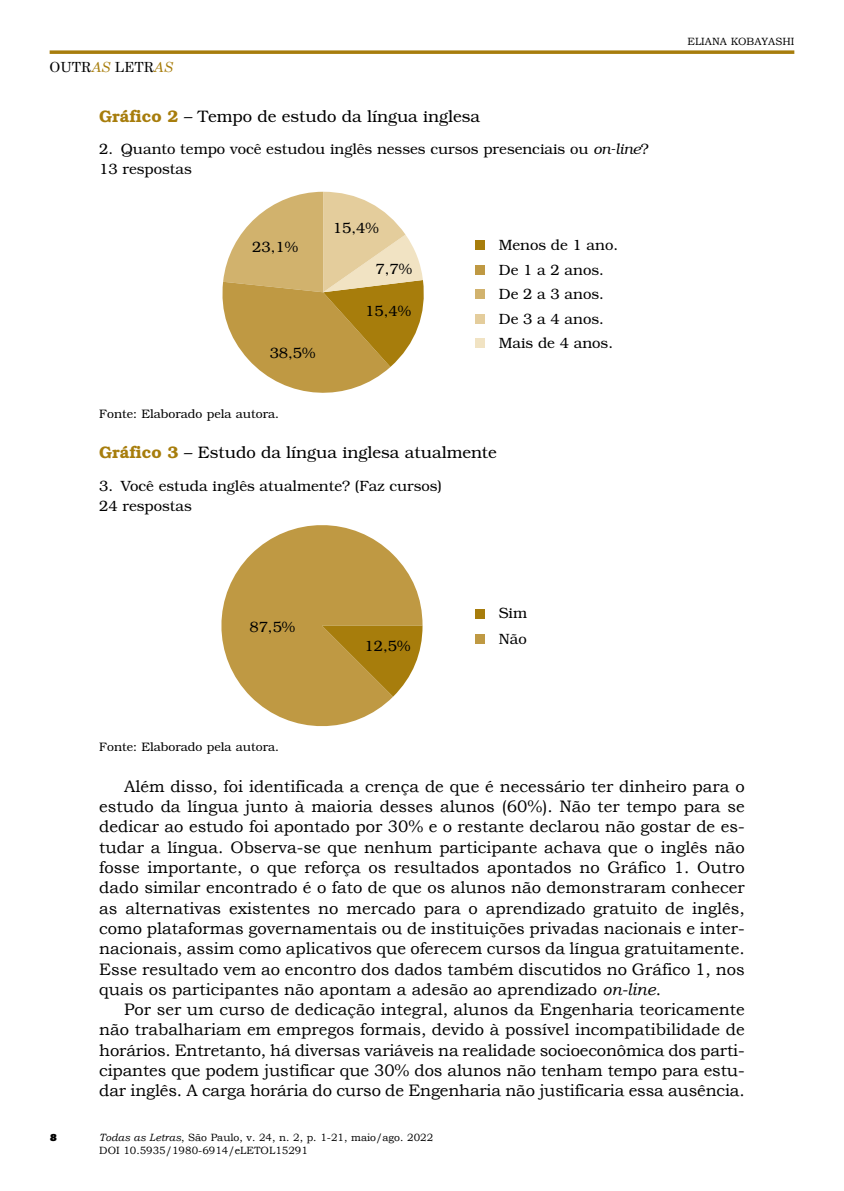
<style>
.page{position:relative;width:844px;height:1191px;background:#fff}
.page>*{position:absolute;margin:0;border:0;box-sizing:border-box;transform-origin:0 0}
.t1{font:16.62px/20.3px "Bookman Old Style";letter-spacing:-.005em;color:#000;text-align:justify}
.t2{font:300 16.62px "Bookman";color:#000}
.t3{font:300 14.88px/24.7px "Bookman";color:#000}
.t4{font:14px "Century Schoolbook";color:#000}
.t5{font:300 12.25px "Bookman";color:#000}
.t6{font:10.5px/12.6px "Bookman Old Style";color:#000}
.t7{font:900 10.5px "Itc Eras";color:#000}
.s1{font-style:italic;color:#a77d0c}
.s2{font-weight:600;color:#a77d0c}
.s3{font-style:italic}
</style>
<div class="page">
<svg style="left:50px;top:50px;width:744px;height:4px;background:#b18d2a"></svg>
<svg style="left:222px;top:192px;width:202px;height:201px"></svg>
<div style="left:474px;top:240px;width:10px;height:10px;background:#a77d0c"></div>
<div style="left:474px;top:265px;width:10px;height:10px;background:#bf9943"></div>
<div style="left:474px;top:289px;width:10px;height:10px;background:#d1b26d"></div>
<div style="left:474px;top:314px;width:10px;height:10px;background:#e4cd9c"></div>
<div style="left:474px;top:338px;width:10px;height:10px;background:#f1e3c3"></div>
<div style="left:474px;top:608px;width:10px;height:10px;background:#a77d0c"></div>
<div style="left:474px;top:633px;width:10px;height:10px;background:#bf9943"></div>
<svg style="left:221px;top:525px;width:201px;height:202px;fill:#bf9943"></svg>
<svg style="left:322px;top:625px;width:100px;height:71px;background:#b79234"></svg>
<p class="t4" style="left:50px;top:55px;width:125px">OUTR<span class="s1">AS</span> LETR<span class="s1">AS</span></p>
<p class="t2" style="left:99px;top:107px;width:382px"><span class="s2">Gráfico 2</span> – Tempo de estudo da língua inglesa</p>
<p class="t3" style="left:99px;top:139px;width:551px;line-height:20.1px">2. Quanto tempo você estudou inglês nesses cursos presenciais ou <span class="s3">on-line</span>?<br>13 respostas</p>
<p class="t3" style="left:252px;top:234px;width:47px">23,1%</p>
<p class="t3" style="left:269px;top:340px;width:47px">38,5%</p>
<p class="t3" style="left:333px;top:215px;width:47px">15,4%</p>
<p class="t3" style="left:375px;top:257px;width:38px">7,7%</p>
<p class="t3" style="left:365px;top:299px;width:47px">15,4%</p>
<p class="t3" style="left:498px;top:232px;width:121px">Menos de 1 ano.<br>De 1 a 2 anos.<br>De 2 a 3 anos.<br>De 3 a 4 anos.<br>Mais de 4 anos.</p>
<p class="t5" style="left:99px;top:407px;width:181px">Fonte: Elaborado pela autora.</p>
<p class="t2" style="left:99px;top:443px;width:399px"><span class="s2">Gráfico 3</span> – Estudo da língua inglesa atualmente</p>
<p class="t3" style="left:99px;top:476px;width:344px;line-height:20.1px">3. Você estuda inglês atualmente? (Faz cursos)<br>24 respostas</p>
<p class="t3" style="left:249px;top:614px;width:47px">87,5%</p>
<p class="t3" style="left:364px;top:634px;width:47px">12,5%</p>
<p class="t3" style="left:498px;top:601px;width:30px">Sim<br>Não</p>
<p class="t6" style="left:687px;top:35px;width:108px">ELIANA KOBAYASHI</p>
<p class="t5" style="left:99px;top:740px;width:181px">Fonte: Elaborado pela autora.</p>
<p class="t1" style="left:99px;top:776px;width:646px;text-indent:25px">Além disso, foi identificada a crença de que é necessário ter dinheiro para o estudo da língua junto à maioria desses alunos (60%). Não ter tempo para se dedicar ao estudo foi apontado por 30% e o restante declarou não gostar de es&shy;tudar a língua. Observa-se que nenhum participante achava que o inglês não fosse importante, o que reforça os resultados apontados no Gráfico 1. Outro dado similar encontrado é o fato de que os alunos não demonstraram conhecer as alternativas existentes no mercado para o aprendizado gratuito de inglês, como plataformas governamentais ou de instituições privadas nacionais e inter&shy;nacionais, assim como aplicativos que oferecem cursos da língua gratuitamente.<br>Esse resultado vem ao encontro dos dados também discutidos no Gráfico 1, nos quais os participantes não apontam a adesão ao aprendizado <span class="s3">on-line</span>.</p>
<p class="t1" style="left:99px;top:999px;width:646px;text-indent:25px">Por ser um curso de dedicação integral, alunos da Engenharia teoricamente não trabalhariam em empregos formais, devido à possível incompatibilidade de horários. Entretanto, há diversas variáveis na realidade socioeconômica dos parti&shy;cipantes que podem justificar que 30% dos alunos não tenham tempo para estu&shy;dar inglês. A carga horária do curso de Engenharia não justificaria essa ausência.</p>
<p class="t7" style="left:50px;top:1131px;width:9px">8</p>
<p class="t6" style="left:99px;top:1131px;width:335px"><span class="s3">Todas as Letras</span>, São Paulo, v. 24, n. 2, p. 1-21, maio/ago. 2022<br>DOI 10.5935/1980-6914/eLETOL15291</p>
</div>
